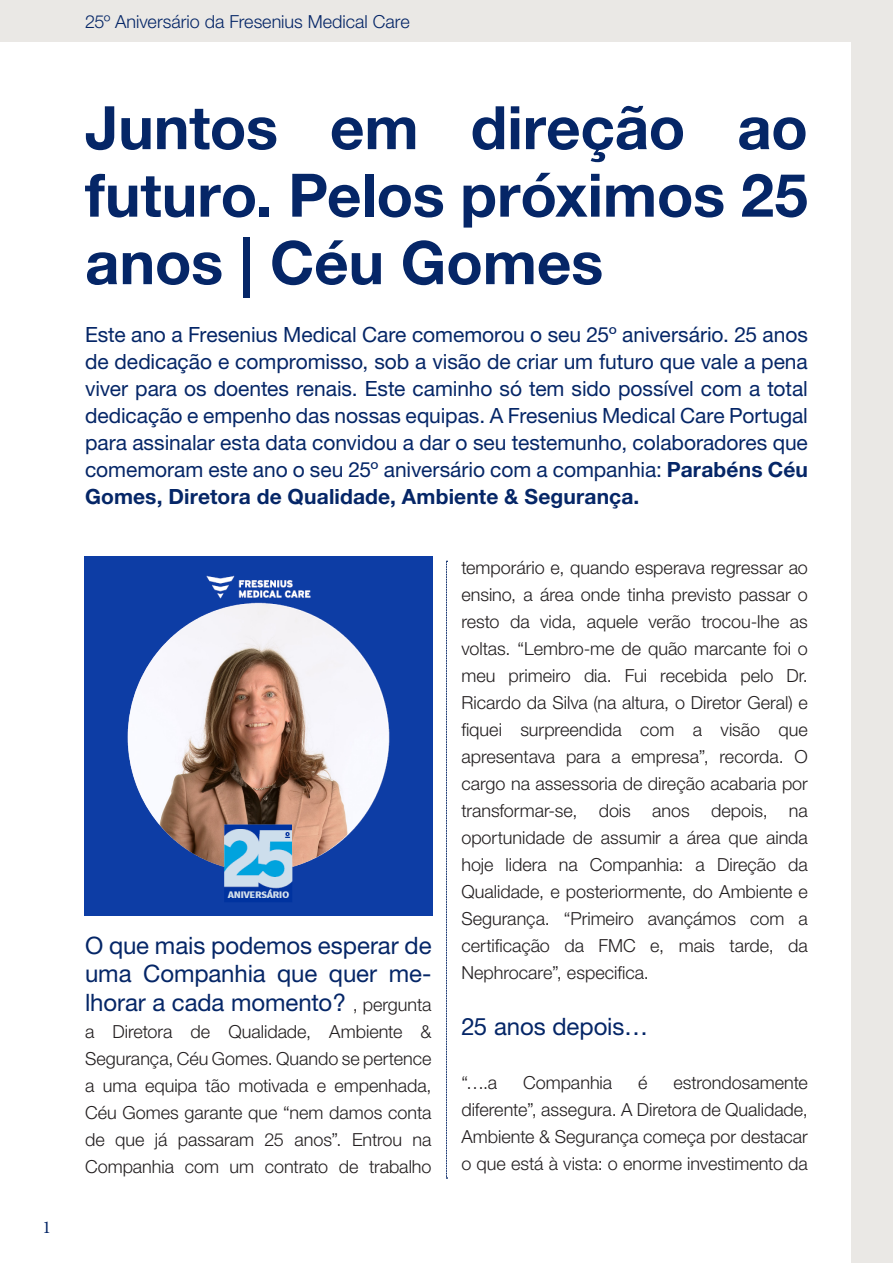
<style>
.page{position:relative;width:893px;height:1263px;background:#eae8e5}
.page>*{position:absolute;margin:0;border:0;box-sizing:border-box;transform-origin:0 0}
._1_Headline_40_45_fu{font:700 60px/67.5px "Helvetica Neue LT Pro";letter-spacing:-.005em;color:#052667;text-align:justify}
._3_Copy{font:24px/28.8px "Helvetica Neue LT Pro";letter-spacing:-.005em;color:#052667;text-align:justify}
._2_Intro_14_18_full{font:21px/27px "Helvetica Neue LT Pro";color:#052667;text-align:justify}
._3_Copy-2{font:300 18px/27px "Helvetica Neue LT Pro";color:#231f20;text-align:justify}
._5_Chapter{font:300 18px "Helvetica Neue LT Pro";color:#052667}
.t1{font:18px "Minion Pro";color:#052667}
.s1{font-weight:700}
.s2{font-weight:300;font-size:18px;color:#231f20}
</style>
<div class="page">
<div style="left:0;top:43px;width:850px;height:1220px;background:#fff"></div>
<svg style="left:446px;top:561px;width:1px;height:617px"></svg>
<div style="left:85px;top:557px;width:347px;height:359px;background:#0d3da5"></div>
<img style="left:128px;top:604px;width:260px;height:263px">
<p class="t1" style="left:43px;top:1215px;width:10px">1</p>
<p class="_5_Chapter" style="left:85px;top:10px;width:326px">25º Aniversário da Fresenius Medical Care</p>
<p class="_1_Headline_40_45_fu" style="left:85px;top:92px;width:724px">Juntos em direção ao futuro. Pelos próximos 25 anos | Céu Gomes</p>
<p class="_2_Intro_14_18_full" style="left:85px;top:321px;width:724px">Este ano a Fresenius Medical Care comemorou o seu 25º aniversário. 25 anos de dedicação e compromisso, sob a visão de criar um futuro que vale a pena viver para os doentes renais. Este caminho só tem sido possível com a total dedicação e empenho das nossas equipas. A Fresenius Medical Care Portugal para assinalar esta data convidou a dar o seu testemunho, colaboradores que comemoram este ano o seu 25º aniversário com a companhia: <span class="s1">Parabéns Céu Gomes, Diretora de Qualidade, Ambiente &amp; Segurança.</span></p>
<p class="_3_Copy" style="left:85px;top:930px;width:348px">O que mais podemos esperar de uma Companhia que quer me&shy;lhorar a cada momento? <span class="s2">, pergunta</span></p>
<p class="_3_Copy-2" style="left:85px;top:1018px;width:348px">a Diretora de Qualidade, Ambiente &amp; Segurança, Céu Gomes. Quando se pertence a uma equipa tão motivada e empenhada, Céu Gomes garante que “nem damos conta de que já passaram 25 anos”. Entrou na Companhia com um contrato de trabalho</p>
<p class="_3_Copy-2" style="left:461px;top:553px;width:348px">temporário e, quando esperava regressar ao ensino, a área onde tinha previsto passar o resto da vida, aquele verão trocou-lhe as voltas. “Lembro-me de quão marcante foi o meu primeiro dia. Fui recebida pelo Dr.<br>Ricardo da Silva (na altura, o Diretor Geral) e fiquei surpreendida com a visão que apresentava para a empresa”, recorda. O cargo na assessoria de direção acabaria por transformar-se, dois anos depois, na oportunidade de assumir a área que ainda hoje lidera na Companhia: a Direção da Qualidade, e posteriormente, do Ambiente e Segurança. “Primeiro avançámos com a certificação da FMC e, mais tarde, da Nephrocare”, especifica.</p>
<p class="_3_Copy" style="left:461px;top:1011px;width:188px">25 anos depois…</p>
<p class="_3_Copy-2" style="left:461px;top:1068px;width:37px">“….a</p>
<p class="_3_Copy-2" style="left:523px;top:1068px;width:91px">Companhia</p>
<p class="_3_Copy-2" style="left:638px;top:1068px;width:11px">é</p>
<p class="_3_Copy-2" style="left:461px;top:1068px;width:348px;text-indent:212px">estrondosamente diferente”, assegura. A Diretora de Qualidade, Ambiente &amp; Segurança começa por destacar o que está à vista: o enorme investimento da</p>
</div>
